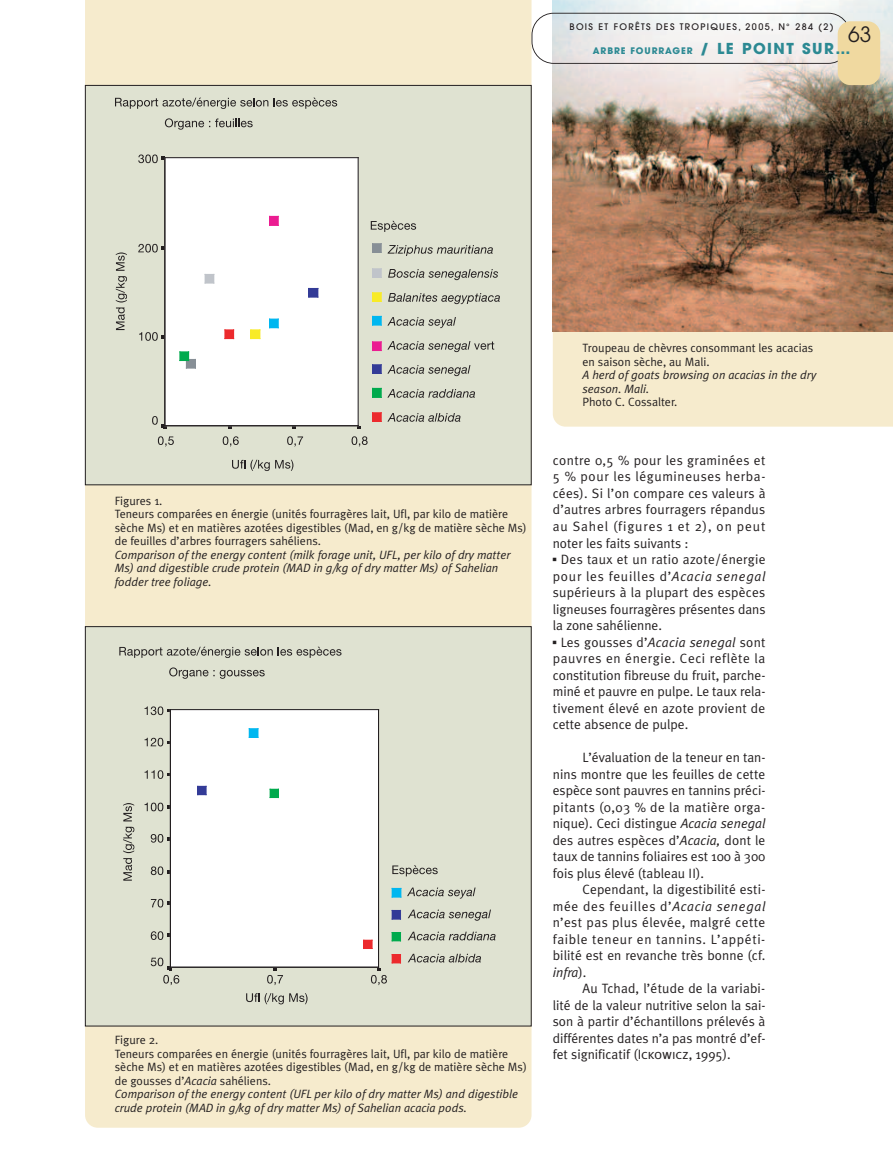
<style>
.page{position:relative;width:893px;height:1149px;background:#fff}
.page>*{position:absolute;margin:0;border:0;box-sizing:border-box;transform-origin:0 0}
.t1{font:21px "Avant Garde";color:#231f20}
.t2{font:13.5px/16.5px "Meta Plus Normal";color:#231f20;text-align:justify}
.t3{font:12px/13.5px "Meta Plus Normal";color:#231f20}
.t4{font:italic 12px/13.5px "Meta Plus Normal";color:#231f20}
.t5{font:500 9px "Avant Garde";letter-spacing:.15em;color:#231f20}
.t6{font:700 9px "Avant Garde";letter-spacing:.1em;color:#2c8993}
.s1{font-size:15px}
.s2{font-style:italic}
.s3{font-family:"Universal Newswith Comm Pi"}
.s4{font-family:"Meta Plus Normal Caps"}
</style>
<div class="page">
<div style="left:85px;top:0;width:446px;height:1127px;background:#f6ebcd"></div>
<div style="left:553px;top:332px;width:340px;height:94px;background:#f6ebcd"></div>
<img style="left:553px;top:0;width:340px;height:332px">
<svg style="left:531px;top:13px;width:319px;height:51px"></svg>
<div style="left:838px;top:21px;width:42px;height:64px;background:#f0d9a0;border-radius:13px"></div>
<div style="left:85px;top:85px;width:446px;height:399px;background:#dfe2d1"></div>
<svg style="left:115px;top:98px;width:153px;height:11px"></svg>
<svg style="left:274px;top:98px;width:63px;height:11px"></svg>
<svg style="left:165px;top:118px;width:88px;height:12px"></svg>
<svg style="left:232px;top:459px;width:61px;height:12px"></svg>
<svg style="left:352px;top:436px;width:16px;height:10px"></svg>
<svg style="left:287px;top:436px;width:16px;height:10px"></svg>
<svg style="left:223px;top:436px;width:16px;height:10px"></svg>
<svg style="left:158px;top:436px;width:16px;height:10px"></svg>
<svg style="left:116px;top:252px;width:11px;height:78px"></svg>
<svg style="left:371px;top:221px;width:45px;height:11px"></svg>
<svg style="left:372px;top:243px;width:10px;height:10px"></svg>
<svg style="left:388px;top:245px;width:105px;height:11px"></svg>
<svg style="left:372px;top:268px;width:10px;height:10px"></svg>
<svg style="left:388px;top:269px;width:110px;height:11px"></svg>
<svg style="left:372px;top:292px;width:10px;height:10px"></svg>
<svg style="left:388px;top:293px;width:112px;height:11px"></svg>
<svg style="left:372px;top:316px;width:84px;height:12px"></svg>
<svg style="left:372px;top:341px;width:122px;height:11px"></svg>
<svg style="left:372px;top:364px;width:98px;height:12px"></svg>
<svg style="left:372px;top:388px;width:103px;height:10px"></svg>
<svg style="left:372px;top:412px;width:88px;height:10px"></svg>
<svg style="left:138px;top:154px;width:27px;height:9px"></svg>
<svg style="left:138px;top:244px;width:26px;height:8px"></svg>
<svg style="left:139px;top:332px;width:25px;height:9px"></svg>
<svg style="left:152px;top:416px;width:15px;height:13px"></svg>
<div style="left:165px;top:158px;width:193px;height:267px;background:#fff"></div>
<hr style="left:358px;top:158px;width:1px;height:267px;background:#231f20">
<hr style="left:165px;top:157px;width:193px;height:1px;background:#231f20">
<svg style="left:205px;top:274px;width:9px;height:9px"></svg>
<svg style="left:250px;top:329px;width:10px;height:10px"></svg>
<svg style="left:269px;top:318px;width:10px;height:10px"></svg>
<svg style="left:269px;top:216px;width:10px;height:10px"></svg>
<svg style="left:308px;top:288px;width:10px;height:9px"></svg>
<svg style="left:179px;top:351px;width:17px;height:17px"></svg>
<svg style="left:224px;top:329px;width:10px;height:10px"></svg>
<hr style="left:165px;top:425px;width:193px;height:1px;background:#231f20">
<hr style="left:164px;top:158px;width:1px;height:267px;background:#231f20">
<div style="left:85px;top:626px;width:446px;height:399px;background:#dfe2d1"></div>
<svg style="left:392px;top:909px;width:9px;height:10px"></svg>
<svg style="left:408px;top:909px;width:83px;height:11px"></svg>
<svg style="left:408px;top:931px;width:88px;height:9px"></svg>
<svg style="left:408px;top:953px;width:73px;height:9px"></svg>
<svg style="left:145px;top:706px;width:25px;height:9px"></svg>
<svg style="left:145px;top:737px;width:25px;height:9px"></svg>
<svg style="left:145px;top:770px;width:25px;height:8px"></svg>
<svg style="left:145px;top:802px;width:25px;height:9px"></svg>
<svg style="left:151px;top:833px;width:19px;height:9px"></svg>
<svg style="left:151px;top:866px;width:19px;height:8px"></svg>
<svg style="left:151px;top:898px;width:19px;height:9px"></svg>
<svg style="left:151px;top:931px;width:19px;height:8px"></svg>
<div style="left:170px;top:709px;width:209px;height:257px;background:#fff"></div>
<hr style="left:378px;top:709px;width:1px;height:257px;background:#231f20">
<hr style="left:170px;top:708px;width:209px;height:2px;background:#231f20">
<svg style="left:197px;top:785px;width:10px;height:10px"></svg>
<svg style="left:270px;top:788px;width:9px;height:9px"></svg>
<hr style="left:170px;top:966px;width:209px;height:1px;background:#231f20">
<hr style="left:170px;top:709px;width:1px;height:257px;background:#231f20">
<svg style="left:119px;top:646px;width:222px;height:11px"></svg>
<svg style="left:169px;top:667px;width:96px;height:11px"></svg>
<svg style="left:246px;top:993px;width:62px;height:11px"></svg>
<svg style="left:363px;top:931px;width:38px;height:53px"></svg>
<svg style="left:267px;top:968px;width:16px;height:16px"></svg>
<svg style="left:151px;top:957px;width:28px;height:27px"></svg>
<svg style="left:123px;top:803px;width:11px;height:77px"></svg>
<svg style="left:392px;top:865px;width:46px;height:11px"></svg>
<svg style="left:392px;top:887px;width:9px;height:10px"></svg>
<svg style="left:407px;top:887px;width:69px;height:11px"></svg>
<svg style="left:249px;top:728px;width:9px;height:9px"></svg>
<p class="t5" style="left:569px;top:23px;width:266px">BOIS ET FORÊTS DES TROPIQUES, 2005, N° 284 (2)</p>
<h1 class="t1" style="left:848px;top:26px;width:25px">63</h1>
<p class="t6" style="left:593px;top:47px;width:259px">ARBRE FOURRAGER <span class="s1">/ LE POINT SUR…</span></p>
<p class="t3" style="left:115px;top:493px;width:413px">Figures 1.<br>Teneurs comparées en énergie (unités fourragères lait, Ufl, par kilo de matière sèche Ms) et en matières azotées digestibles (Mad, en g/kg de matière sèche Ms) de feuilles d’arbres fourragers sahéliens.</p>
<p class="t4" style="left:115px;top:547px;width:397px">Comparison of the energy content (milk forage unit, UFL, per kilo of dry matter<br>Ms) and digestible crude protein (MAD in g/kg of dry matter Ms) of Sahelian fodder tree foliage.</p>
<p class="t3" style="left:115px;top:1032px;width:414px">Figure 2.<br>Teneurs comparées en énergie (unités fourragères lait, Ufl, par kilo de matière sèche Ms) et en matières azotées digestibles (Mad, en g/kg de matière sèche Ms) de gousses d’<span class="s2">Acacia</span> sahéliens.<br><span class="s2">Comparison of the energy content (UFL per kilo of dry matter Ms) and digestible crude protein (MAD in g/kg of dry matter Ms) of Sahelian acacia pods.</span></p>
<p class="t3" style="left:583px;top:341px;width:232px">Troupeau de chèvres consommant les acacias en saison sèche, au Mali.</p>
<p class="t4" style="left:583px;top:368px;width:235px">A herd of goats browsing on acacias in the dry season. Mali.</p>
<p class="t3" style="left:583px;top:395px;width:96px">Photo C. Cossalter.</p>
<p class="t2" style="left:553px;top:452px;width:214px">contre 0,5 % pour les graminées et 5 % pour les légumineuses herba&shy;cées). Si l’on compare ces valeurs à d’autres arbres fourragers répandus au Sahel (figures 1 et 2), on peut noter les faits suivants :</p>
<p class="t2" style="left:553px;top:551px;width:214px"><span class="s3">▪</span> Des taux et un ratio azote/énergie pour les feuilles d’<span class="s2">Acacia senegal </span>supérieurs à la plupart des espèces ligneuses fourragères présentes dans la zone sahélienne.</p>
<p class="t2" style="left:553px;top:633px;width:214px"><span class="s3">▪</span> Les gousses d’<span class="s2">Acacia senegal</span> sont pauvres en énergie. Ceci reflète la constitution fibreuse du fruit, parche&shy;miné et pauvre en pulpe. Le taux rela&shy;tivement élevé en azote provient de cette absence de pulpe.</p>
<p class="t2" style="left:553px;top:749px;width:214px;text-indent:30px">L’évaluation de la teneur en tan&shy;nins montre que les feuilles de cette espèce sont pauvres en tannins préci&shy;pitants (0,03 % de la matière orga&shy;nique). Ceci distingue <span class="s2">Acacia senegal </span>des autres espèces d’<span class="s2">Acacia,</span> dont le taux de tannins foliaires est 100 à 300 fois plus élevé (tableau II).</p>
<p class="t2" style="left:553px;top:881px;width:214px;text-indent:30px">Cependant, la digestibilité esti&shy;mée des feuilles d’<span class="s2">Acacia senegal </span>n’est pas plus élevée, malgré cette faible teneur en tannins. L’appéti&shy;bilité est en revanche très bonne (cf. <span class="s2">infra</span>).</p>
<p class="t2" style="left:553px;top:980px;width:214px;text-indent:30px">Au Tchad, l’étude de la variabi&shy;lité de la valeur nutritive selon la sai&shy;son à partir d’échantillons prélevés à différentes dates n’a pas montré d’ef&shy;fet significatif (I<span class="s4">ckowicz,</span> 1995).</p>
</div>
